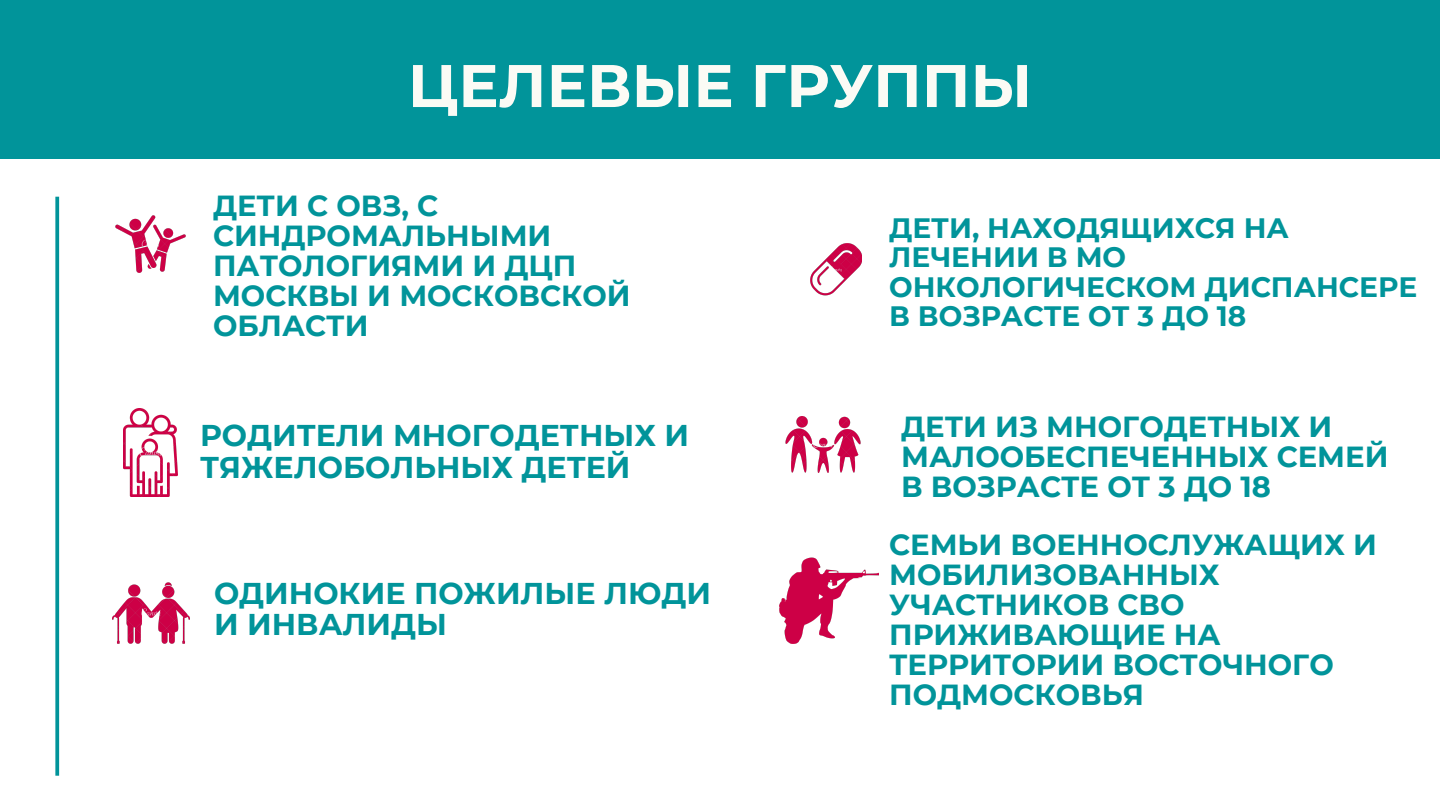
<style>
.page{position:relative;width:1440px;height:810px;background:#fff}
.page>*{position:absolute;margin:0;border:0;box-sizing:border-box;transform-origin:0 0}
.t1{font:700 60px "Montserrat";color:#fbfbf5}
.t2{font:700 30px/31.5px "Montserrat";color:#01949a}
.t3{font:700 29px/30px "Montserrat";color:#01949a}
.t4{font:700 28px/29.2px "Montserrat";color:#01949a}
</style>
<div class="page">
<div style="left:0;top:0;width:1440px;height:159px;background:#01949a"></div>
<img style="left:116px;top:215px;width:70px;height:58px">
<img style="left:785px;top:417px;width:76px;height:55px">
<img style="left:112px;top:582px;width:77px;height:62px">
<img style="left:810px;top:244px;width:52px;height:52px">
<img style="left:123px;top:408px;width:55px;height:88px">
<svg style="left:55px;top:197px;width:4px;height:579px;background:#189ea3"></svg>
<img style="left:780px;top:557px;width:99px;height:87px">
<p class="t1" style="left:408px;top:49px;width:626px">ЦЕЛЕВЫЕ ГРУППЫ</p>
<p class="t3" style="left:213px;top:190px;width:419px">ДЕТИ С ОВЗ, С<br>СИНДРОМАЛЬНЫМИ<br>ПАТОЛОГИЯМИ И ДЦП<br>МОСКВЫ И МОСКОВСКОЙ<br>ОБЛАСТИ</p>
<p class="t2" style="left:200px;top:420px;width:490px">РОДИТЕЛИ МНОГОДЕТНЫХ И<br>ТЯЖЕЛОБОЛЬНЫХ ДЕТЕЙ</p>
<p class="t2" style="left:214px;top:577px;width:499px">ОДИНОКИЕ ПОЖИЛЫЕ ЛЮДИ<br>И ИНВАЛИДЫ</p>
<p class="t4" style="left:889px;top:214px;width:530px">ДЕТИ, НАХОДЯЩИХСЯ НА<br>ЛЕЧЕНИИ В МО<br>ОНКОЛОГИЧЕСКОМ ДИСПАНСЕРЕ<br>В ВОЗРАСТЕ ОТ 3 ДО 18</p>
<p class="t3" style="left:901px;top:411px;width:489px">ДЕТИ ИЗ МНОГОДЕТНЫХ И<br>МАЛООБЕСПЕЧЕННЫХ СЕМЕЙ<br>В ВОЗРАСТЕ ОТ 3 ДО 18</p>
<p class="t3" style="left:889px;top:529px;width:489px">СЕМЬИ ВОЕННОСЛУЖАЩИХ И<br>МОБИЛИЗОВАННЫХ<br>УЧАСТНИКОВ СВО</p>
<p class="t3" style="left:889px;top:619px;width:446px">ПРИЖИВАЮЩИЕ НА<br>ТЕРРИТОРИИ ВОСТОЧНОГО<br>ПОДМОСКОВЬЯ</p>
</div>
